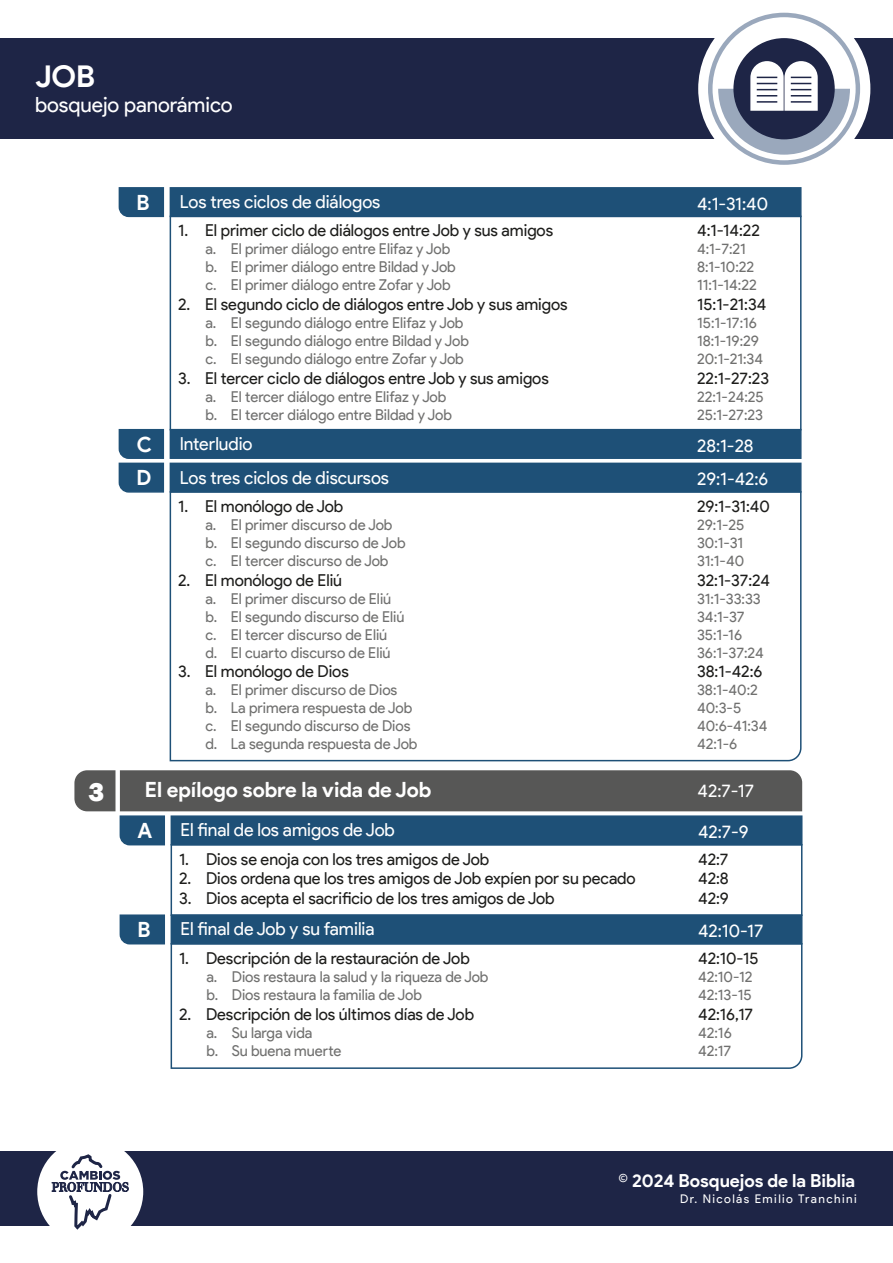
<style>
.page{position:relative;width:893px;height:1263px;background:#fff}
.page>*{position:absolute;margin:0;border:0;box-sizing:border-box;transform-origin:0 0}
.t1{font:700 30px "Product Sans";color:#fff}
.t2{font:800 27px "Franklin Gothic";color:#fff}
.t3{font:700 21px "Product Sans";letter-spacing:-.005em;color:#fff}
.t4{font:21px "Product Sans";color:#fff}
.t5{font:18px "Product Sans";color:#fff}
.t6{font:700 18px "Product Sans";letter-spacing:-.005em;color:#fff}
.t7{font:16.5px/19.8px "Product Sans";letter-spacing:-.005em;color:#1d1d1b;text-align:justify}
.t8{font:15px/18px "Product Sans";color:#70706f}
.t9{font:12px "Product Sans";letter-spacing:.12em;color:#fff}
</style>
<div class="page">
<div style="left:170px;top:187px;width:631px;height:30px;background:#1e5077;border:2px solid #1e5077"></div>
<svg style="left:118px;top:187px;width:47px;height:31px"></svg>
<div style="left:170px;top:429px;width:631px;height:30px;background:#1e5077"></div>
<svg style="left:169px;top:490px;width:633px;height:272px"></svg>
<div style="left:170px;top:463px;width:631px;height:30px;background:#1e5077;border:2px solid #1e5077"></div>
<svg style="left:118px;top:428px;width:47px;height:65px;background:#396587"></svg>
<div style="left:0;top:38px;width:893px;height:101px;background:#1e2546"></div>
<div style="left:698px;top:3px;width:172px;height:172px;background:#fff;border-radius:50%"></div>
<div style="left:0;top:1152px;width:893px;height:74px;background:#1e2546"></div>
<div style="left:37px;top:1139px;width:106px;height:106px;background:#fff;border-radius:50%"></div>
<svg style="left:52px;top:1151px;width:77px;height:79px"></svg>
<svg style="left:710px;top:15px;width:148px;height:148px"></svg>
<div style="left:708px;top:13px;width:152px;height:152px;border:4px solid #9aa8bc;border-radius:50%"></div>
<div style="left:733px;top:38px;width:102px;height:101px;background:#1e2546;border-radius:50%"></div>
<svg style="left:718px;top:61px;width:132px;height:94px"></svg>
<hr style="left:791px;top:95px;width:20px;height:2px;background:#1e2546">
<hr style="left:791px;top:101px;width:20px;height:2px;background:#1e2546">
<svg style="left:74px;top:770px;width:728px;height:76px;background:#536573"></svg>
<svg style="left:170px;top:942px;width:633px;height:127px"></svg>
<div style="left:171px;top:914px;width:631px;height:30px;background:#1e5077;border:2px solid #1e5077"></div>
<svg style="left:119px;top:914px;width:46px;height:31px"></svg>
<h1 class="t1" style="left:35px;top:58px;width:61px">JOB</h1>
<h3 class="t4" style="left:35px;top:93px;width:199px">bosquejo panorámico</h3>
<h3 class="t3" style="left:137px;top:189px;width:15px">B</h3>
<p class="t5" style="left:180px;top:192px;width:202px">Los tres ciclos de diálogos</p>
<p class="t7" style="left:178px;top:221px;width:377px">1. El primer ciclo de diálogos entre Job y sus amigos</p>
<p class="t8" style="left:205px;top:240px;width:252px">a. El primer diálogo entre Elifaz y Job b. El primer diálogo entre Bildad y Job c. El primer diálogo entre Zofar y Job</p>
<p class="t7" style="left:178px;top:295px;width:391px">2. El segundo ciclo de diálogos entre Job y sus amigos</p>
<p class="t8" style="left:205px;top:314px;width:265px">a. El segundo diálogo entre Elifaz y Job b. El segundo diálogo entre Bildad y Job c. El segundo diálogo entre Zofar y Job</p>
<p class="t7" style="left:178px;top:369px;width:372px">3. El tercer ciclo de diálogos entre Job y sus amigos</p>
<p class="t8" style="left:205px;top:388px;width:248px">a. El tercer diálogo entre Elifaz y Job b. El tercer diálogo entre Bildad y Job</p>
<p class="t5" style="left:697px;top:193px;width:72px">4:1-31:40</p>
<p class="t7" style="left:697px;top:221px;width:64px">4:1-14:22</p>
<p class="t8" style="left:697px;top:240px;width:61px">4:1-7:21<br>8:1-10:22<br>11:1-14:22</p>
<p class="t7" style="left:697px;top:295px;width:71px">15:1-21:34</p>
<p class="t8" style="left:697px;top:314px;width:67px">15:1-17:16<br>18:1-19:29<br>20:1-21:34</p>
<p class="t7" style="left:697px;top:369px;width:73px">22:1-27:23</p>
<p class="t8" style="left:697px;top:388px;width:68px">22:1-24:25<br>25:1-27:23</p>
<h3 class="t3" style="left:137px;top:431px;width:17px">C</h3>
<p class="t5" style="left:180px;top:434px;width:74px">Interludio</p>
<p class="t5" style="left:697px;top:435px;width:58px">28:1-28</p>
<h3 class="t3" style="left:137px;top:465px;width:16px">D</h3>
<p class="t5" style="left:697px;top:469px;width:73px">29:1-42:6</p>
<p class="t5" style="left:180px;top:467px;width:211px">Los tres ciclos de discursos</p>
<p class="t7" style="left:178px;top:497px;width:167px">1. El monólogo de Job</p>
<p class="t8" style="left:205px;top:516px;width:202px">a. El primer discurso de Job b. El segundo discurso de Job c. El tercer discurso de Job</p>
<p class="t7" style="left:178px;top:570px;width:166px">2. El monólogo de Eliú</p>
<p class="t8" style="left:205px;top:590px;width:200px">a. El primer discurso de Eliú b. El segundo discurso de Eliú c. El tercer discurso de Eliú<br>d. El cuarto discurso de Eliú</p>
<p class="t7" style="left:178px;top:662px;width:172px">3. El monólogo de Dios</p>
<p class="t8" style="left:205px;top:682px;width:214px">a. El primer discurso de Dios<br>b. La primera respuesta de Job c. El segundo discurso de Dios d. La segunda respuesta de Job</p>
<p class="t7" style="left:697px;top:497px;width:74px">29:1-31:40</p>
<p class="t8" style="left:697px;top:516px;width:49px;text-align:justify">29:1-25<br>30:1-31<br>31:1-40</p>
<p class="t7" style="left:697px;top:570px;width:75px">32:1-37:24</p>
<p class="t8" style="left:697px;top:590px;width:68px">31:1-33:33<br>34:1-37<br>35:1-16<br>36:1-37:24</p>
<p class="t7" style="left:697px;top:662px;width:67px">38:1-42:6</p>
<p class="t8" style="left:697px;top:682px;width:72px">38:1-40:2<br>40:3-5<br>40:6-41:34<br>42:1-6</p>
<h2 class="t2" style="left:88px;top:774px;width:17px">3</h2>
<h3 class="t3" style="left:145px;top:777px;width:288px">El epílogo sobre la vida de Job</h3>
<p class="t5" style="left:698px;top:781px;width:58px">42:7-17</p>
<p class="t5" style="left:181px;top:820px;width:216px">El final de los amigos de Job</p>
<p class="t7" style="left:179px;top:849px;width:312px">1. Dios se enoja con los tres amigos de Job</p>
<p class="t7" style="left:179px;top:869px;width:458px">2. Dios ordena que los tres amigos de Job expíen por su pecado</p>
<p class="t7" style="left:179px;top:889px;width:377px">3. Dios acepta el sacrificio de los tres amigos de Job</p>
<h3 class="t3" style="left:137px;top:818px;width:16px">A</h3>
<p class="t5" style="left:698px;top:822px;width:52px">42:7-9</p>
<p class="t7" style="left:698px;top:849px;width:32px">42:7<br>42:8<br>42:9</p>
<h3 class="t3" style="left:137px;top:917px;width:15px">B</h3>
<p class="t5" style="left:698px;top:921px;width:67px">42:10-17</p>
<p class="t5" style="left:181px;top:919px;width:195px">El final de Job y su familia</p>
<p class="t7" style="left:179px;top:948px;width:292px">1. Descripción de la restauración de Job</p>
<p class="t8" style="left:206px;top:968px;width:284px">a. Dios restaura la salud y la riqueza de Job b. Dios restaura la familia de Job</p>
<p class="t7" style="left:179px;top:1004px;width:297px">2. Descripción de los últimos días de Job</p>
<p class="t8" style="left:206px;top:1024px;width:137px">a. Su larga vida<br>b. Su buena muerte</p>
<p class="t7" style="left:698px;top:948px;width:62px">42:10-15</p>
<p class="t8" style="left:698px;top:968px;width:56px">42:10-12<br>42:13-15</p>
<p class="t7" style="left:698px;top:1004px;width:57px">42:16,17</p>
<p class="t8" style="left:698px;top:1024px;width:35px">42:16<br>42:17</p>
<p class="t6" style="left:619px;top:1169px;width:238px">© 2024 Bosquejos de la Biblia</p>
<p class="t9" style="left:680px;top:1192px;width:178px">Dr. Nicolás Emilio Tranchini</p>
</div>
